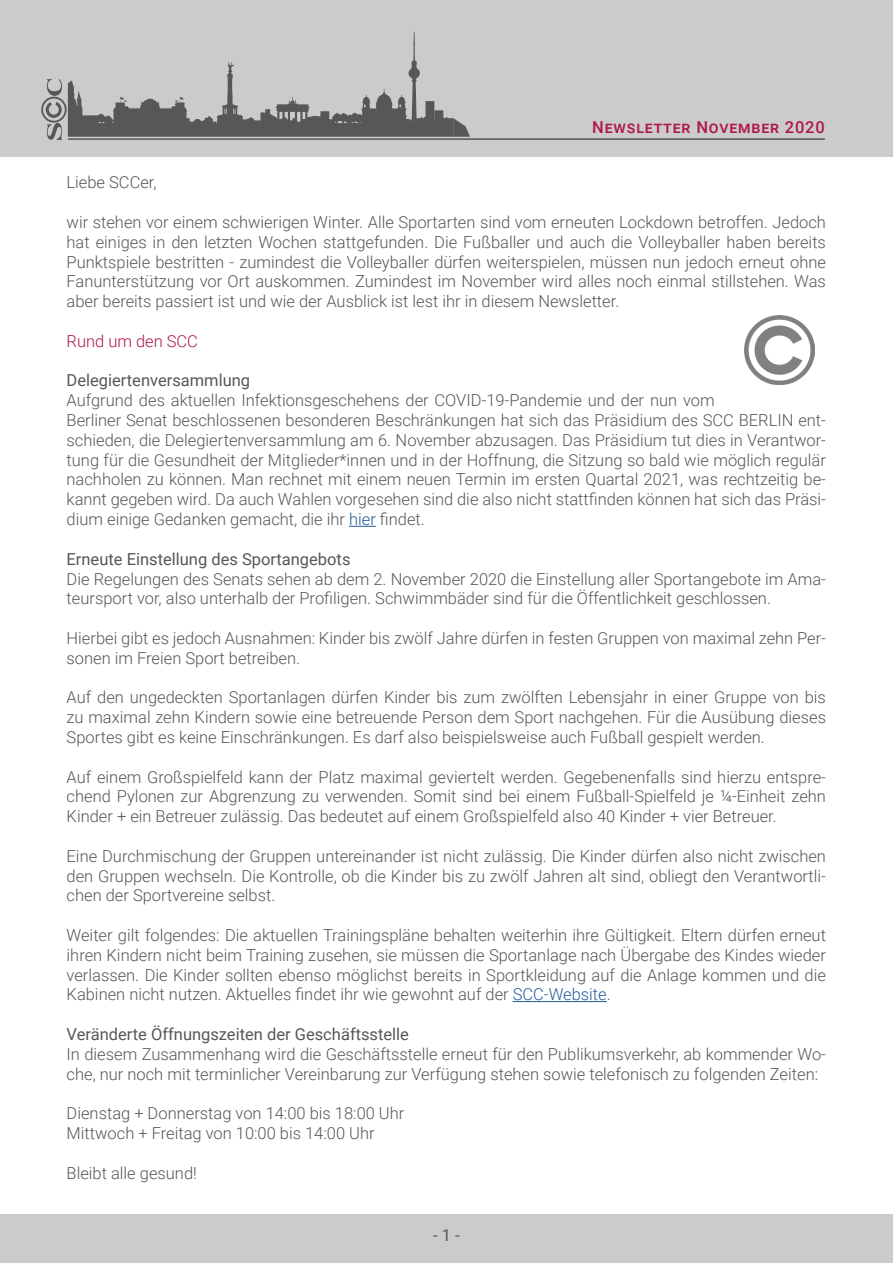
<style>
.page{position:relative;width:893px;height:1263px;background:#fff}
.page>*{position:absolute;margin:0;border:0;box-sizing:border-box;transform-origin:0 0}
.t1{font:300 16.5px/19.8px "Roboto";color:#575658;text-align:justify}
.t2{font:16.5px "Roboto";color:#575658}
.t3{font:500 16.5px "Roboto";letter-spacing:.05em;color:#b1184a}
.t4{font:300 16.5px "Roboto";color:#b1184a}
.s1{color:#275b9b}
</style>
<div class="page">
<div style="left:0;top:0;width:893px;height:156px;background:#cbcbcd"></div>
<hr style="left:68px;top:138px;width:757px;height:2px;background:#575658">
<svg style="left:41px;top:31px;width:429px;height:109px"></svg>
<div style="left:0;top:1214px;width:893px;height:49px;background:#cbcbcd"></div>
<img style="left:745px;top:315px;width:69px;height:70px">
<svg style="left:349px;top:526px;width:27px;height:1px"></svg>
<hr style="left:513px;top:1001px;width:94px;height:1px;background:#275b9b">
<p class="t3" style="left:592px;top:116px;width:234px">Newsletter November 2020</p>
<p class="t1" style="left:67px;top:172px;width:92px">Liebe SCCer,</p>
<p class="t1" style="left:67px;top:212px;width:761px">wir stehen vor einem schwierigen Winter. Alle Sportarten sind vom erneuten Lockdown betroffen. Jedoch hat einiges in den letzten Wochen stattgefunden. Die Fußballer und auch die Volleyballer haben bereits Punktspiele bestritten - zumindest die Volleyballer dürfen weiterspielen, müssen nun jedoch erneut ohne Fanunterstützung vor Ort auskommen. Zumindest im November wird alles noch einmal stillstehen. Was aber bereits passiert ist und wie der Ausblick ist lest ihr in diesem Newsletter.</p>
<p class="t4" style="left:67px;top:329px;width:133px">Rund um den SCC</p>
<p class="t2" style="left:67px;top:369px;width:185px">Delegiertenversammlung</p>
<p class="t1" style="left:67px;top:390px;width:761px;text-align:left">Aufgrund des aktuellen Infektionsgeschehens der COVID-19-Pandemie und der nun vom<br>Berliner Senat beschlossenen besonderen Beschränkungen hat sich das Präsidium des SCC BERLIN ent&shy;schieden, die Delegiertenversammlung am 6. November abzusagen. Das Präsidium tut dies in Verantwor&shy;tung für die Gesundheit der Mitglieder*innen und in der Hoffnung, die Sitzung so bald wie möglich regulär nachholen zu können. Man rechnet mit einem neuen Termin im ersten Quartal 2021, was rechtzeitig be&shy;kannt gegeben wird. Da auch Wahlen vorgesehen sind die also nicht stattfinden können hat sich das Präsi&shy;dium einige Gedanken gemacht, die ihr <span class="s1">hier</span> findet.</p>
<p class="t2" style="left:67px;top:547px;width:285px">Erneute Einstellung des Sportangebots</p>
<p class="t1" style="left:67px;top:568px;width:761px">Die Regelungen des Senats sehen ab dem 2. November 2020 die Einstellung aller Sportangebote im Ama&shy;teursport vor, also unterhalb der Profiligen. Schwimmbäder sind für die Öffentlichkeit geschlossen.</p>
<p class="t1" style="left:67px;top:627px;width:761px">Hierbei gibt es jedoch Ausnahmen: Kinder bis zwölf Jahre dürfen in festen Gruppen von maximal zehn Per&shy;sonen im Freien Sport betreiben.</p>
<p class="t1" style="left:67px;top:687px;width:761px">Auf den ungedeckten Sportanlagen dürfen Kinder bis zum zwölften Lebensjahr in einer Gruppe von bis zu maximal zehn Kindern sowie eine betreuende Person dem Sport nachgehen. Für die Ausübung dieses Sportes gibt es keine Einschränkungen. Es darf also beispielsweise auch Fußball gespielt werden.</p>
<p class="t1" style="left:67px;top:766px;width:761px">Auf einem Großspielfeld kann der Platz maximal geviertelt werden. Gegebenenfalls sind hierzu entspre&shy;chend Pylonen zur Abgrenzung zu verwenden. Somit sind bei einem Fußball-Spielfeld je ¼-Einheit zehn Kinder + ein Betreuer zulässig. Das bedeutet auf einem Großspielfeld also 40 Kinder + vier Betreuer.</p>
<p class="t1" style="left:67px;top:845px;width:761px">Eine Durchmischung der Gruppen untereinander ist nicht zulässig. Die Kinder dürfen also nicht zwischen den Gruppen wechseln. Die Kontrolle, ob die Kinder bis zu zwölf Jahren alt sind, obliegt den Verantwortli&shy;chen der Sportvereine selbst.</p>
<p class="t1" style="left:67px;top:924px;width:761px">Weiter gilt folgendes: Die aktuellen Trainingspläne behalten weiterhin ihre Gültigkeit. Eltern dürfen erneut ihren Kindern nicht beim Training zusehen, sie müssen die Sportanlage nach Übergabe des Kindes wieder verlassen. Die Kinder sollten ebenso möglichst bereits in Sportkleidung auf die Anlage kommen und die Kabinen nicht nutzen. Aktuelles findet ihr wie gewohnt auf der <span class="s1">SCC-Website</span>.</p>
<p class="t2" style="left:67px;top:1022px;width:344px">Veränderte Öffnungszeiten der Geschäftsstelle</p>
<p class="t1" style="left:67px;top:1043px;width:761px">In diesem Zusammenhang wird die Geschäftsstelle erneut für den Publikumsverkehr, ab kommender Wo&shy;che, nur noch mit terminlicher Vereinbarung zur Verfügung stehen sowie telefonisch zu folgenden Zeiten:</p>
<p class="t1" style="left:67px;top:1103px;width:339px">Dienstag + Donnerstag von 14:00 bis 18:00 Uhr<br>Mittwoch + Freitag von 10:00 bis 14:00 Uhr</p>
<p class="t1" style="left:67px;top:1162px;width:132px">Bleibt alle gesund!</p>
<p class="t2" style="left:433px;top:1223px;width:28px">- 1 -</p>
</div>
